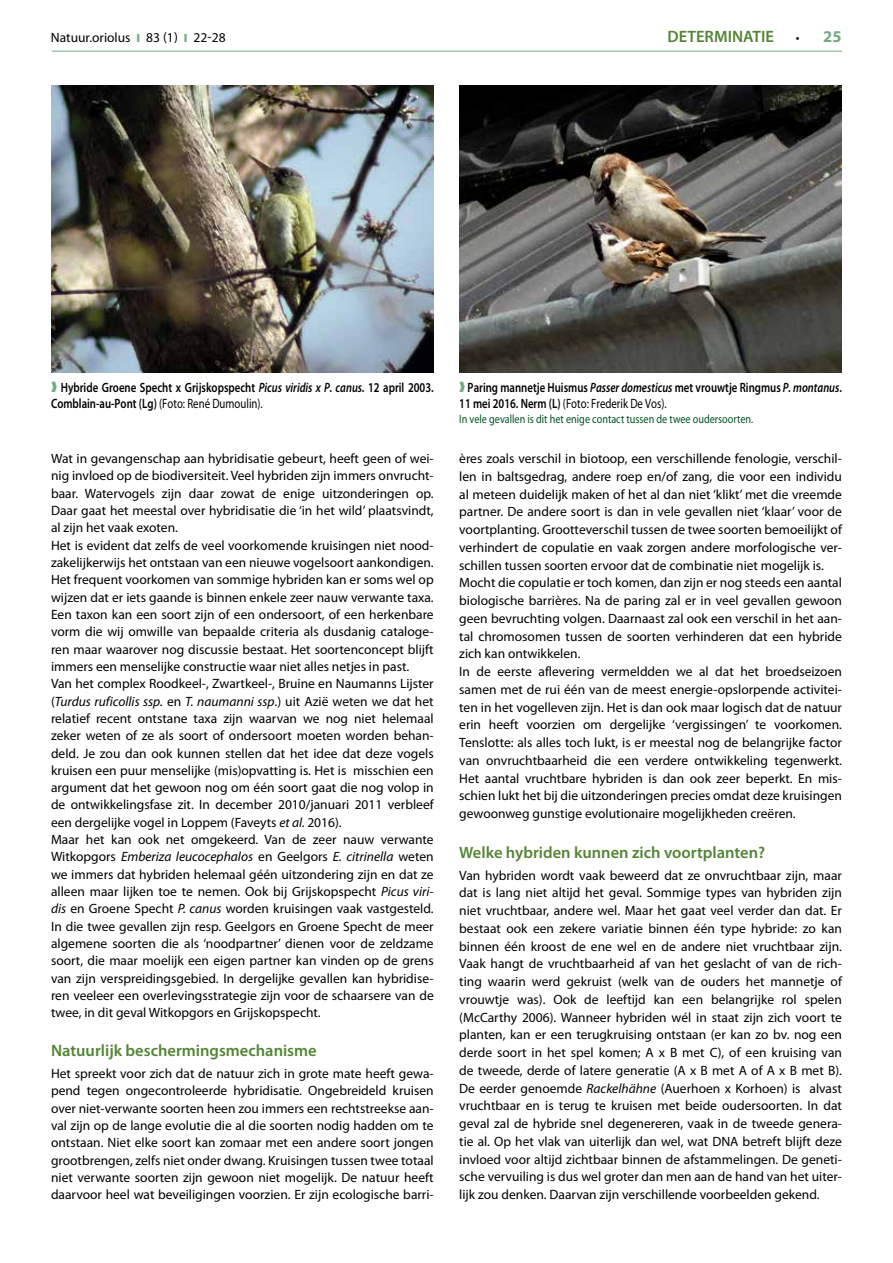
<style>
.page{position:relative;width:893px;height:1263px;background:#fff}
.page>*{position:absolute;margin:0;border:0;box-sizing:border-box;transform-origin:0 0}
.t1{font:600 16.5px "Myriad Pro";color:#538535}
.t2{font:700 16.5px "Myriad Pro";color:#75aa84}
.t3{font:13.5px/17.2px "Myriad Pro";color:#000}
.t4{font:600 13.5px/16.5px "Myriad Pro";color:#000;scale:.8 1}
.t5{font:12px "Myriad Pro";color:#005321;scale:.85 1}
.s1{font-weight:900;font-size:12px;color:#75aa84}
.s2{color:#fff}
.s3{font-weight:400;font-size:13.5px;color:#000}
.s4{color:#75aa84}
.s5{font-style:italic}
.s6{font-weight:400}
</style>
<div class="page">
<hr style="left:52px;top:51px;width:790px;height:1px;background:#75aa84">
<img style="left:459px;top:85px;width:383px;height:287px">
<img style="left:51px;top:85px;width:383px;height:287px">
<p class="t3" style="left:51px;top:28px;width:176px">Natuur.oriolus <span class="s1">I</span> 83 (1) <span class="s1">I</span> <span class="s2">0 30</span></p>
<p class="t1" style="left:667px;top:25px;width:108px">DETERMINATIE</p>
<p class="t2" style="left:796px;top:27px;width:47px"><span class="s3">•</span> 25</p>
<p class="t3" style="left:193px;top:28px;width:34px">22-28</p>
<p class="t4" style="left:51px;top:378px;width:480px"><span class="s4">❱</span> Hybride Groene Specht x Grijskopspecht <span class="s5">Picus viridis x P. canus.</span> 12 april 2003.<br>Comblain-au-Pont (Lg) <span class="s6">(Foto: René Dumoulin).</span></p>
<p class="t4" style="left:459px;top:378px;width:480px"><span class="s4">❱</span> Paring mannetje Huismus <span class="s5">Passer domesticus</span> met vrouwtje Ringmus <span class="s5">P. montanus</span>.<br>11 mei 2016. Nerm (L) <span class="s6">(Foto: Frederik De Vos).</span></p>
<p class="t5" style="left:459px;top:412px;width:347px">In vele gevallen is dit het enige contact tussen de twee oudersoorten.</p>
<p class="t3" style="left:51px;top:450px;width:384px">Wat in gevangenschap aan hybridisatie gebeurt, heeft geen of wei&shy;nig invloed op de biodiversiteit. Veel hybriden zijn immers onvrucht&shy;baar. Watervogels zijn daar zowat de enige uitzonderingen op.<br>Daar gaat het meestal over hybridisatie die ‘in het wild’ plaatsvindt, al zijn het vaak exoten.<br>Het is evident dat zelfs de veel voorkomende kruisingen niet nood&shy;zakelijkerwijs het ontstaan van een nieuwe vogelsoort aankondigen.<br>Het frequent voorkomen van sommige hybriden kan er soms wel op wijzen dat er iets gaande is binnen enkele zeer nauw verwante taxa.<br>Een taxon kan een soort zijn of een ondersoort, of een herkenbare vorm die wij omwille van bepaalde criteria als dusdanig cataloge&shy;ren maar waarover nog discussie bestaat. Het soortenconcept blijft immers een menselijke constructie waar niet alles netjes in past.<br>Van het complex Roodkeel-, Zwartkeel-, Bruine en Naumanns Lijster (<span class="s5">Turdus ruficollis ssp.</span> en <span class="s5">T. naumanni ssp</span>.) uit Azië weten we dat het relatief recent ontstane taxa zijn waarvan we nog niet helemaal zeker weten of ze als soort of ondersoort moeten worden behan&shy;deld. Je zou dan ook kunnen stellen dat het idee dat deze vogels kruisen een puur menselijke (mis)opvatting is. Het is misschien een argument dat het gewoon nog om één soort gaat die nog volop in de ontwikkelingsfase zit. In december 2010/januari 2011 verbleef een dergelijke vogel in Loppem (Faveyts <span class="s5">et al.</span> 2016).<br>Maar het kan ook net omgekeerd. Van de zeer nauw verwante Witkopgors <span class="s5">Emberiza leucocephalos</span> en Geelgors <span class="s5">E. citrinella</span> weten we immers dat hybriden helemaal géén uitzondering zijn en dat ze alleen maar lijken toe te nemen. Ook bij Grijskopspecht <span class="s5">Picus viri&shy;dis</span> en Groene Specht <span class="s5">P. canus</span> worden kruisingen vaak vastgesteld.<br>In die twee gevallen zijn resp. Geelgors en Groene Specht de meer algemene soorten die als ‘noodpartner’ dienen voor de zeldzame soort, die maar moelijk een eigen partner kan vinden op de grens van zijn verspreidingsgebied. In dergelijke gevallen kan hybridise&shy;ren veeleer een overlevingsstrategie zijn voor de schaarsere van de twee, in dit geval Witkopgors en Grijskopspecht.</p>
<p class="t1" style="left:51px;top:1040px;width:267px">Natuurlijk beschermingsmechanisme</p>
<p class="t3" style="left:51px;top:1064px;width:384px;text-align:justify">Het spreekt voor zich dat de natuur zich in grote mate heeft gewa&shy;pend tegen ongecontroleerde hybridisatie. Ongebreideld kruisen over niet-verwante soorten heen zou immers een rechtstreekse aan&shy;val zijn op de lange evolutie die al die soorten nodig hadden om te ontstaan. Niet elke soort kan zomaar met een andere soort jongen grootbrengen, zelfs niet onder dwang. Kruisingen tussen twee totaal niet verwante soorten zijn gewoon niet mogelijk. De natuur heeft daarvoor heel wat beveiligingen voorzien. Er zijn ecologische barri-</p>
<p class="t3" style="left:459px;top:449px;width:384px;line-height:17.7px">ères zoals verschil in biotoop, een verschillende fenologie, verschil&shy;len in baltsgedrag, andere roep en/of zang, die voor een individu al meteen duidelijk maken of het al dan niet ‘klikt’ met die vreemde partner. De andere soort is dan in vele gevallen niet ‘klaar’ voor de voortplanting. Grootteverschil tussen de twee soorten bemoeilijkt of verhindert de copulatie en vaak zorgen andere morfologische ver&shy;schillen tussen soorten ervoor dat de combinatie niet mogelijk is.<br>Mocht die copulatie er toch komen, dan zijn er nog steeds een aantal biologische barrières. Na de paring zal er in veel gevallen gewoon geen bevruchting volgen. Daarnaast zal ook een verschil in het aan&shy;tal chromosomen tussen de soorten verhinderen dat een hybride zich kan ontwikkelen.<br>In de eerste aflevering vermeldden we al dat het broedseizoen samen met de rui één van de meest energie-opslorpende activitei&shy;ten in het vogelleven zijn. Het is dan ook maar logisch dat de natuur erin heeft voorzien om dergelijke ‘vergissingen’ te voorkomen.<br>Tenslotte: als alles toch lukt, is er meestal nog de belangrijke factor van onvruchtbaarheid die een verdere ontwikkeling tegenwerkt.<br>Het aantal vruchtbare hybriden is dan ook zeer beperkt. En mis&shy;schien lukt het bij die uitzonderingen precies omdat deze kruisingen gewoonweg gunstige evolutionaire mogelijkheden creëren.</p>
<p class="t1" style="left:459px;top:841px;width:307px">Welke hybriden kunnen zich voortplanten?</p>
<p class="t3" style="left:459px;top:866px;width:384px;line-height:17.7px;text-align:justify">Van hybriden wordt vaak beweerd dat ze onvruchtbaar zijn, maar dat is lang niet altijd het geval. Sommige types van hybriden zijn niet vruchtbaar, andere wel. Maar het gaat veel verder dan dat. Er bestaat ook een zekere variatie binnen één type hybride: zo kan binnen één kroost de ene wel en de andere niet vruchtbaar zijn.<br>Vaak hangt de vruchtbaarheid af van het geslacht of van de rich&shy;ting waarin werd gekruist (welk van de ouders het mannetje of vrouwtje was). Ook de leeftijd kan een belangrijke rol spelen (McCarthy 2006). Wanneer hybriden wél in staat zijn zich voort te planten, kan er een terugkruising ontstaan (er kan zo bv. nog een derde soort in het spel komen; A x B met C), of een kruising van de tweede, derde of latere generatie (A x B met A of A x B met B).<br>De eerder genoemde <span class="s5">Rackelhähne</span> (Auerhoen x Korhoen) is alvast vruchtbaar en is terug te kruisen met beide oudersoorten. In dat geval zal de hybride snel degenereren, vaak in de tweede genera&shy;tie al. Op het vlak van uiterlijk dan wel, wat DNA betreft blijft deze invloed voor altijd zichtbaar binnen de afstammelingen. De geneti&shy;sche vervuiling is dus wel groter dan men aan de hand van het uiter&shy;lijk zou denken. Daarvan zijn verschillende voorbeelden gekend.</p>
</div>
